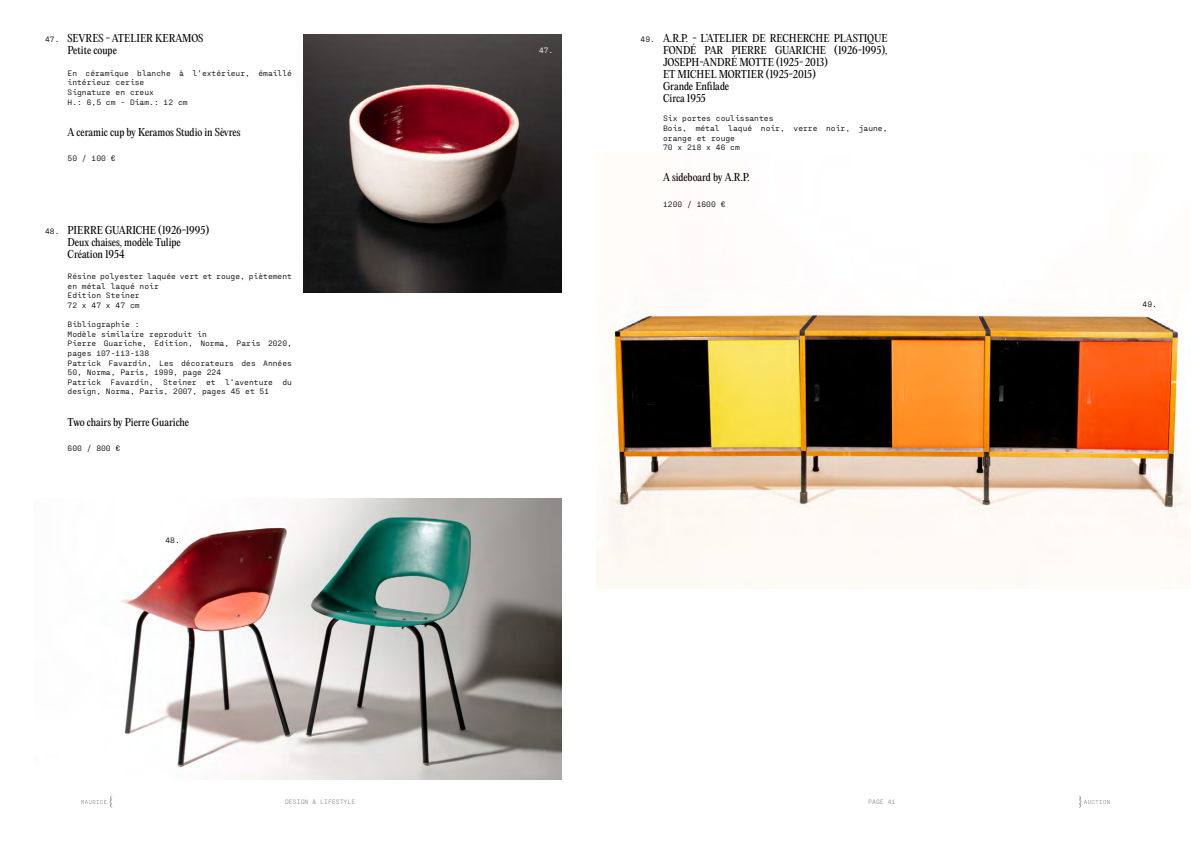
<style>
.page{position:relative;width:1191px;height:842px;background:#fff}
.page>*{position:absolute;margin:0;border:0;box-sizing:border-box;transform-origin:0 0}
.t1{font:10px/12px "PP Editorial New";letter-spacing:-.005em;color:#000}
.t2{font:8px/9.6px "PP Fraktion Mono";color:#000}
.t3{font:8px "PP Fraktion Mono";color:#fff}
.t4{font:6.5px "PP Fraktion Mono";color:#909090}
</style>
<div class="page">
<img style="left:596px;top:307px;width:595px;height:281px">
<img style="left:121px;top:499px;width:440px;height:281px">
<img style="left:303px;top:34px;width:258px;height:258px">
<svg style="left:81px;top:796px;width:31px;height:12px"></svg>
<svg style="left:1078px;top:796px;width:31px;height:12px"></svg>
<p class="t1" style="left:68px;top:32px;width:137px">SEVRES - ATELIER KERAMOS<br>Petite coupe</p>
<p class="t2" style="left:68px;top:67px;width:226px">En céramique blanche à l’extérieur, émaillé intérieur cerise<br>Signature en creux<br>H.: 6,5 cm - Diam.: 12 cm</p>
<p class="t1" style="left:68px;top:126px;width:174px">A ceramic cup by Keramos Studio in Sèvres</p>
<p class="t2" style="left:68px;top:153px;width:49px">50 / 100 €</p>
<p class="t2" style="left:45px;top:34px;width:16px">47.</p>
<p class="t2" style="left:640px;top:34px;width:16px">49.</p>
<p class="t3" style="left:539px;top:44px;width:16px">47.</p>
<p class="t2" style="left:45px;top:225px;width:16px">48.</p>
<p class="t1" style="left:68px;top:224px;width:143px">PIERRE GUARICHE (1926-1995)<br>Deux chaises, modèle Tulipe<br>Création 1954</p>
<p class="t2" style="left:68px;top:271px;width:226px">Résine polyester laquée vert et rouge, piètement en métal laqué noir<br>Edition Steiner<br>72 x 47 x 47 cm</p>
<p class="t2" style="left:68px;top:319px;width:226px">Bibliographie :<br>Modèle similaire reproduit in<br>Pierre Guariche, Edition, Norma, Paris 2020, pages 107-113-138<br>Patrick Favardin, Les décorateurs des Années 50, Norma, Paris, 1999, page 224<br>Patrick Favardin, Steiner et l’aventure du design, Norma, Paris, 2007, pages 45 et 51</p>
<p class="t1" style="left:68px;top:416px;width:123px">Two chairs by Pierre Guariche</p>
<p class="t2" style="left:68px;top:442px;width:54px">600 / 800 €</p>
<p class="t1" style="left:663px;top:32px;width:226px">A.R.P. - L’ATELIER DE RECHERCHE PLASTIQUE<br>FONDÉ PAR PIERRE GUARICHE (1926-1995),<br>JOSEPH-ANDRÉ MOTTE (1925- 2013)<br>ET MICHEL MORTIER (1925-2015)<br>Grande Enfilade<br>Circa 1955</p>
<p class="t2" style="left:663px;top:113px;width:226px">Six portes coulissantes<br>Bois, métal laqué noir, verre noir, jaune, orange et rouge<br>70 x 218 x 46 cm</p>
<p class="t1" style="left:663px;top:171px;width:88px">A sideboard by A.R.P.</p>
<p class="t2" style="left:663px;top:198px;width:64px">1200 / 1600 €</p>
<p class="t2" style="left:165px;top:534px;width:16px">48.</p>
<p class="t4" style="left:285px;top:797px;width:72px">DESIGN &amp; LIFESTYLE</p>
<p class="t4" style="left:868px;top:797px;width:29px">PAGE 41</p>
<p class="t2" style="left:1142px;top:299px;width:16px">49.</p>
</div>
